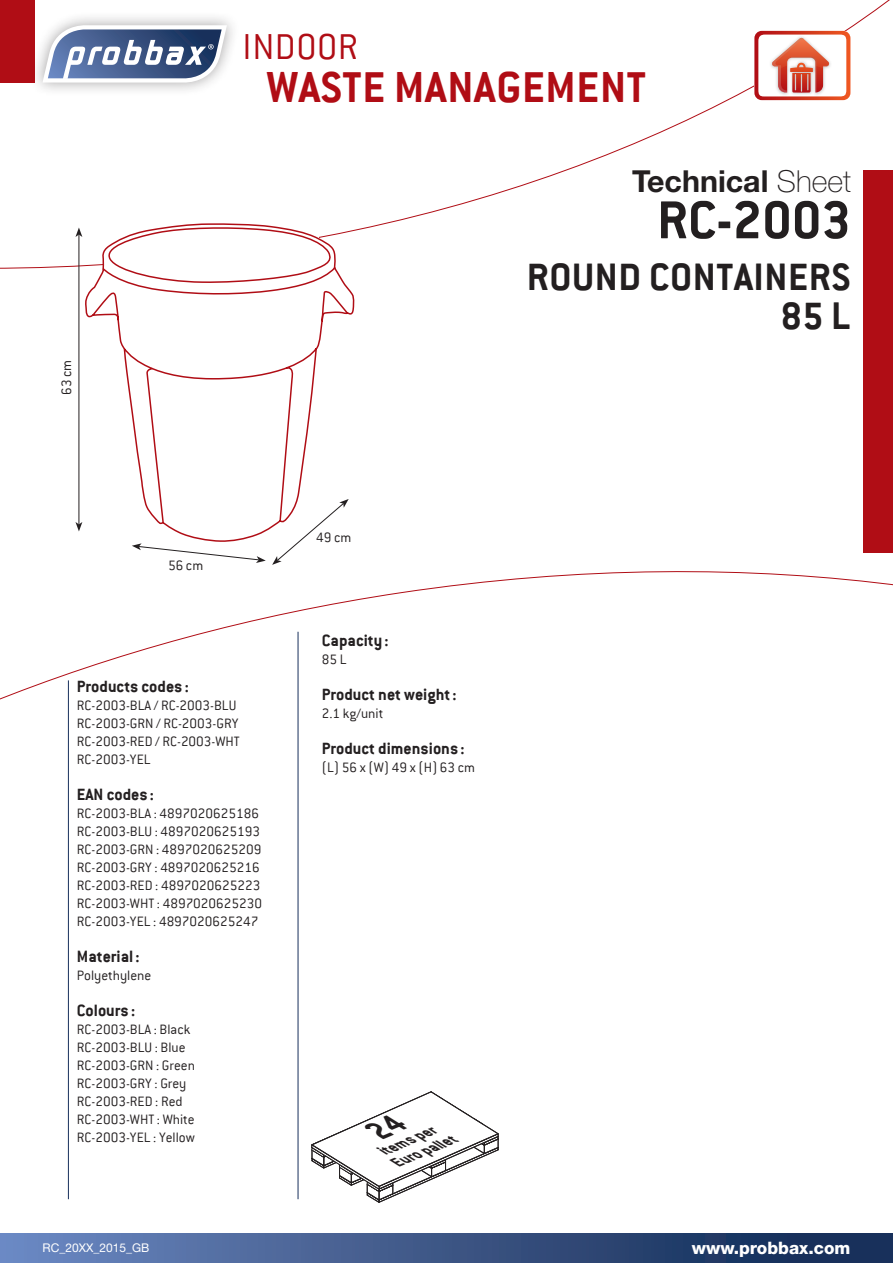
<style>
.page{position:relative;width:893px;height:1263px;background:#fff}
.page>*{position:absolute;margin:0;border:0;box-sizing:border-box;transform-origin:0 0}
.REF_TITRE{font:700 58.5px "Conduit ITC";color:#231f20}
.t1{font:700 47.7px "Conduit ITC";letter-spacing:.015em;color:#b00d15}
.NOM_PRODUIT{font:700 42px "Conduit ITC";letter-spacing:.015em;color:#231f20}
.t2{font:300 39.6px "Conduit ITC";letter-spacing:.015em;color:#b00d15}
.t3{font:700 30.3px "Helvetica Neue LT Std";color:#231f20}
.TECHNIQUE_TITRE{font:700 18px "Conduit ITC";color:#231f20}
.t4{font:800 17.1px "Helvetica Neue LT Std";color:#fff}
.t5{font:italic 700 16.2px/16.2px "Conduit ITC";color:#231f20}
.TECHNIQUE_TXT{font:300 15px "Conduit ITC";color:#231f20}
.DIMENSIONS{font:300 15px "Conduit ITC";color:#231f20}
.t6{font:12px "Helvetica Neue LT Std";color:#fff}
.s1{font-weight:100}
</style>
<div class="page">
<div style="left:0;top:1233px;width:893px;height:30px;background:linear-gradient(to right,#6c88c0,#0e264f)"></div>
<svg style="left:0;top:0;width:890px;height:269px"></svg>
<hr style="left:68px;top:680px;width:1px;height:519px;background:#18305b">
<hr style="left:298px;top:632px;width:1px;height:567px;background:#18305b">
<svg style="left:0;top:571px;width:893px;height:134px"></svg>
<div style="left:863px;top:170px;width:30px;height:383px;background:#b00d15"></div>
<svg style="left:132px;top:543px;width:134px;height:20px"></svg>
<svg style="left:272px;top:542px;width:28px;height:23px"></svg>
<div style="left:0;top:0;width:34px;height:83px;background:#b00d15"></div>
<div style="left:30px;top:11px;width:210px;height:86px;background:#231f20;opacity:.4"></div>
<svg style="left:43px;top:25px;width:184px;height:58px"></svg>
<svg style="left:754px;top:31px;width:96px;height:69px"></svg>
<hr style="left:79px;top:235px;width:1px;height:289px;background:#231f20">
<svg style="left:75px;top:227px;width:7px;height:10px"></svg>
<svg style="left:75px;top:522px;width:7px;height:9px"></svg>
<svg style="left:84px;top:222px;width:272px;height:320px"></svg>
<svg style="left:311px;top:1091px;width:188px;height:112px"></svg>
<p class="t2" style="left:243px;top:25px;width:117px">INDOOR</p>
<p class="t1" style="left:267px;top:60px;width:381px">WASTE MANAGEMENT</p>
<p class="t3" style="left:632px;top:162px;width:221px">Technical <span class="s1">Sheet</span></p>
<p class="REF_TITRE" style="left:657px;top:186px;width:196px">RC-2003</p>
<p class="DIMENSIONS" style="left:58px;top:395px;width:37px;rotate:-90deg">63 cm</p>
<p class="TECHNIQUE_TXT" style="left:168px;top:557px;width:37px">56 cm</p>
<p class="TECHNIQUE_TITRE" style="left:77px;top:676px;width:114px">Products codes :</p>
<p class="TECHNIQUE_TXT" style="left:77px;top:697px;width:161px">RC-2003-BLA / RC-2003-BLU</p>
<p class="TECHNIQUE_TXT" style="left:77px;top:715px;width:163px">RC-2003-GRN / RC-2003-GRY</p>
<p class="TECHNIQUE_TXT" style="left:77px;top:733px;width:165px">RC-2003-RED / RC-2003-WHT</p>
<p class="TECHNIQUE_TXT" style="left:77px;top:751px;width:75px">RC-2003-YEL</p>
<p class="TECHNIQUE_TITRE" style="left:77px;top:784px;width:79px">EAN codes :</p>
<p class="TECHNIQUE_TXT" style="left:77px;top:805px;width:184px">RC-2003-BLA : 4897020625186</p>
<p class="TECHNIQUE_TXT" style="left:77px;top:823px;width:185px">RC-2003-BLU : 4897020625193</p>
<p class="TECHNIQUE_TXT" style="left:77px;top:841px;width:186px">RC-2003-GRN : 4897020625209</p>
<p class="TECHNIQUE_TXT" style="left:77px;top:859px;width:184px">RC-2003-GRY : 4897020625216</p>
<p class="TECHNIQUE_TXT" style="left:77px;top:877px;width:185px">RC-2003-RED : 4897020625223</p>
<p class="TECHNIQUE_TXT" style="left:77px;top:895px;width:187px">RC-2003-WHT : 4897020625230</p>
<p class="TECHNIQUE_TXT" style="left:77px;top:913px;width:183px">RC-2003-YEL : 4897020625247</p>
<p class="TECHNIQUE_TITRE" style="left:77px;top:946px;width:64px">Material :</p>
<p class="TECHNIQUE_TXT" style="left:77px;top:967px;width:76px">Polyethylene</p>
<p class="TECHNIQUE_TITRE" style="left:77px;top:1000px;width:60px">Colours :</p>
<p class="TECHNIQUE_TXT" style="left:77px;top:1021px;width:115px">RC-2003-BLA : Black</p>
<p class="TECHNIQUE_TXT" style="left:77px;top:1039px;width:110px">RC-2003-BLU : Blue</p>
<p class="TECHNIQUE_TXT" style="left:77px;top:1057px;width:120px">RC-2003-GRN : Green</p>
<p class="TECHNIQUE_TXT" style="left:77px;top:1075px;width:111px">RC-2003-GRY : Grey</p>
<p class="TECHNIQUE_TXT" style="left:77px;top:1093px;width:107px">RC-2003-RED : Red</p>
<p class="TECHNIQUE_TXT" style="left:77px;top:1111px;width:119px">RC-2003-WHT : White</p>
<p class="TECHNIQUE_TXT" style="left:77px;top:1129px;width:119px">RC-2003-YEL : Yellow</p>
<p class="NOM_PRODUIT" style="left:527px;top:252px;width:325px">ROUND CONTAINERS</p>
<p class="NOM_PRODUIT" style="left:781px;top:291px;width:71px">85 L</p>
<p class="TECHNIQUE_TXT" style="left:316px;top:530px;width:37px">49 cm</p>
<p class="TECHNIQUE_TITRE" style="left:322px;top:630px;width:68px">Capacity :</p>
<p class="TECHNIQUE_TXT" style="left:322px;top:651px;width:26px">85 L</p>
<p class="TECHNIQUE_TITRE" style="left:322px;top:684px;width:136px">Product net weight:</p>
<p class="TECHNIQUE_TXT" style="left:322px;top:705px;width:63px">2.1 kg/unit</p>
<p class="TECHNIQUE_TITRE" style="left:322px;top:738px;width:144px">Product dimensions :</p>
<p class="TECHNIQUE_TXT" style="left:322px;top:759px;width:155px">(L) 56 x (W) 49 x (H) 63 cm</p>
<p class="t5" style="left:387px;top:1140px;width:68px;text-indent:-7px;rotate:-23deg">items per<br>Euro pallet</p>
<p class="t6" style="left:43px;top:1241px;width:108px">RC_20XX_2015_GB</p>
<p class="t4" style="left:692px;top:1238px;width:160px">www.probbax.com</p>
</div>
